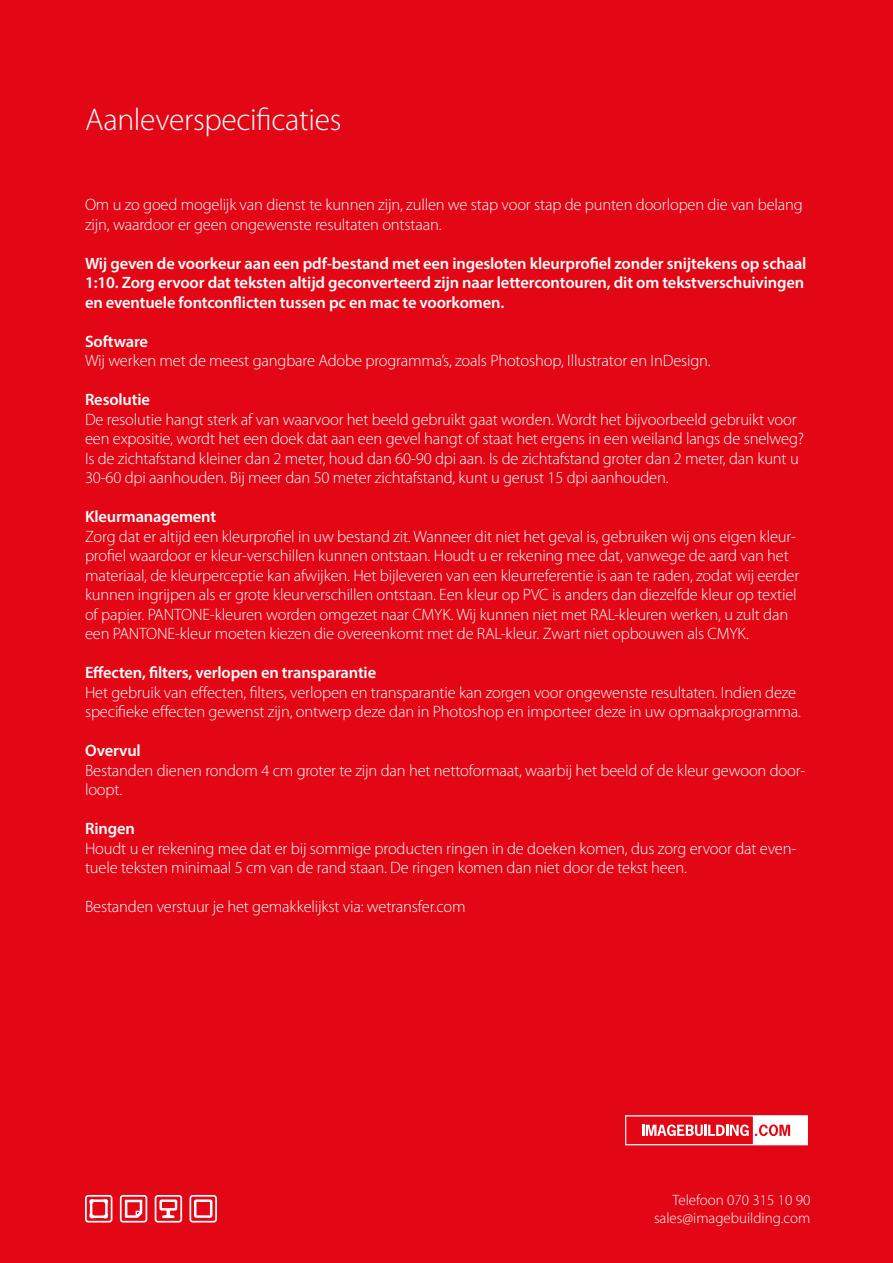
<style>
.page{position:relative;width:893px;height:1263px;background:#e30614}
.page>*{position:absolute;margin:0;border:0;box-sizing:border-box;transform-origin:0 0}
.t1{font:300 31.5px "Myriad Pro";letter-spacing:-.01em;color:#fff}
.t2{font:300 16.5px/19.5px "Myriad Pro";letter-spacing:-.01em;color:#fff}
.t3{font:600 16.5px/19.5px "Myriad Pro";letter-spacing:-.01em;color:#fff}
.t4{font:300 15px "Myriad Pro";color:#fff}
.s1{font-weight:600}
</style>
<div class="page">
<svg style="left:155px;top:1195px;width:27px;height:27px"></svg>
<svg style="left:120px;top:1195px;width:27px;height:27px"></svg>
<svg style="left:85px;top:1195px;width:27px;height:27px"></svg>
<svg style="left:189px;top:1195px;width:28px;height:27px"></svg>
<svg style="left:625px;top:1115px;width:183px;height:30px"></svg>
<p class="t1" style="left:85px;top:102px;width:258px">Aanleverspecificaties</p>
<p class="t2" style="left:85px;top:195px;width:719px">Om u zo goed mogelijk van dienst te kunnen zijn, zullen we stap voor stap de punten doorlopen die van belang zijn, waardoor er geen ongewenste resultaten ontstaan.</p>
<p class="t3" style="left:85px;top:253px;width:723px">Wij geven de voorkeur aan een pdf-bestand met een ingesloten kleurprofiel zonder snijtekens op schaal<br>1:10. Zorg ervoor dat teksten altijd geconverteerd zijn naar lettercontouren, dit om tekstverschuivingen en eventuele fontconflicten tussen pc en mac te voorkomen.</p>
<p class="t2" style="left:85px;top:332px;width:627px"><span class="s1">Software<br></span>Wij werken met de meest gangbare Adobe programma’s, zoals Photoshop, Illustrator en InDesign.</p>
<p class="t2" style="left:85px;top:390px;width:720px"><span class="s1">Resolutie<br></span>De resolutie hangt sterk af van waarvoor het beeld gebruikt gaat worden. Wordt het bijvoorbeeld gebruikt voor een expositie, wordt het een doek dat aan een gevel hangt of staat het ergens in een weiland langs de snelweg?<br>Is de zichtafstand kleiner dan 2 meter, houd dan 60-90 dpi aan. Is de zichtafstand groter dan 2 meter, dan kunt u 30-60 dpi aanhouden. Bij meer dan 50 meter zichtafstand, kunt u gerust 15 dpi aanhouden.</p>
<p class="t2" style="left:85px;top:507px;width:716px"><span class="s1">Kleurmanagement<br></span>Zorg dat er altijd een kleurprofiel in uw bestand zit. Wanneer dit niet het geval is, gebruiken wij ons eigen kleur&shy;profiel waardoor er kleur-verschillen kunnen ontstaan. Houdt u er rekening mee dat, vanwege de aard van het materiaal, de kleurperceptie kan afwijken. Het bijleveren van een kleurreferentie is aan te raden, zodat wij eerder kunnen ingrijpen als er grote kleurverschillen ontstaan. Een kleur op PVC is anders dan diezelfde kleur op textiel of papier. PANTONE-kleuren worden omgezet naar CMYK. Wij kunnen niet met RAL-kleuren werken, u zult dan een PANTONE-kleur moeten kiezen die overeenkomt met de RAL-kleur. Zwart niet opbouwen als CMYK.</p>
<p class="t2" style="left:85px;top:663px;width:718px"><span class="s1">Effecten, filters, verlopen en transparantie<br></span>Het gebruik van effecten, filters, verlopen en transparantie kan zorgen voor ongewenste resultaten. Indien deze specifieke effecten gewenst zijn, ontwerp deze dan in Photoshop en importeer deze in uw opmaakprogramma.</p>
<p class="t2" style="left:85px;top:741px;width:722px"><span class="s1">Overvul<br></span>Bestanden dienen rondom 4 cm groter te zijn dan het nettoformaat, waarbij het beeld of de kleur gewoon door&shy;loopt.</p>
<p class="t2" style="left:85px;top:819px;width:713px"><span class="s1">Ringen<br></span>Houdt u er rekening mee dat er bij sommige producten ringen in de doeken komen, dus zorg ervoor dat even&shy;tuele teksten minimaal 5 cm van de rand staan. De ringen komen dan niet door de tekst heen.</p>
<p class="t2" style="left:85px;top:897px;width:382px">Bestanden verstuur je het gemakkelijkst via: wetransfer.com</p>
<p class="t4" style="left:672px;top:1192px;width:139px">Telefoon 070 315 10 90</p>
<p class="t4" style="left:654px;top:1210px;width:158px">sales@imagebuilding.com</p>
</div>
